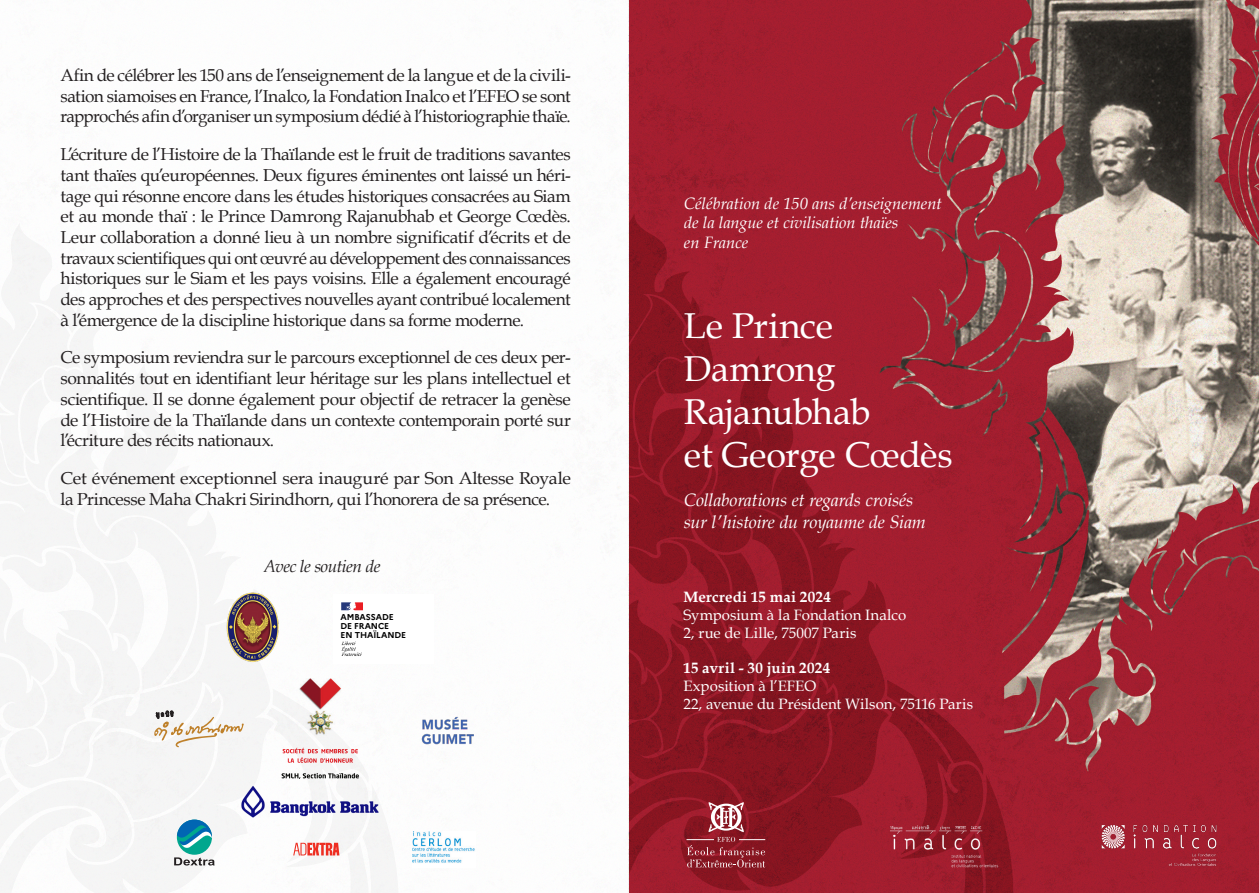
<style>
.page{position:relative;width:1259px;height:893px;background:#fff}
.page>*{position:absolute;margin:0;border:0;box-sizing:border-box;transform-origin:0 0}
.t1{font:36px/43.2px "Book Antiqua";letter-spacing:-.01em;color:#fff}
.t2{font:italic 18px/21.6px "Book Antiqua";letter-spacing:-.01em;color:#fff}
.t3{font:17.25px/20.7px "Book Antiqua";letter-spacing:-.025em;color:#231f20;text-align:justify}
.t4{font:italic 17.25px "Book Antiqua";letter-spacing:-.03em;color:#231f20}
.t5{font:italic 16.5px/19.8px "Book Antiqua";color:#fff}
.t6{font:15px/18px "Book Antiqua";color:#fff}
.t7{font:700 15px "Book Antiqua";letter-spacing:.02em;color:#fff}
.t8{font:700 8.55px/8.7px "Marianne";letter-spacing:-.01em;color:#000001}
</style>
<div class="page">
<img style="left:412px;top:0;width:847px;height:893px">
<svg style="left:629px;top:214px;width:387px;height:679px;background:#961c2a"></svg>
<img style="left:890px;top:824px;width:108px;height:43px">
<img style="left:1094px;top:818px;width:131px;height:49px">
<img style="left:418px;top:713px;width:60px;height:34px">
<div style="left:333px;top:594px;width:100px;height:70px;background:#fff"></div>
<svg style="left:0;top:225px;width:398px;height:668px"></svg>
<img style="left:413px;top:831px;width:62px;height:36px">
<p class="t3" style="left:61px;top:64px;width:512px">Afin de célébrer les 150 ans de l’enseignement de la langue et de la civili&shy;sation siamoises en France, l’Inalco, la Fondation Inalco et l’EFEO se sont rapprochés afin d’organiser un symposium dédié à l’historiographie thaïe.</p>
<p class="t3" style="left:61px;top:144px;width:512px">L’écriture de l’Histoire de la Thaïlande est le fruit de traditions savantes tant thaïes qu’européennes. Deux figures éminentes ont laissé un héri&shy;tage qui résonne encore dans les études historiques consacrées au Siam et au monde thaï : le Prince Damrong Rajanubhab et George Cœdès.<br>Leur collaboration a donné lieu à un nombre significatif d’écrits et de travaux scientifiques qui ont œuvré au développement des connaissances historiques sur le Siam et les pays voisins. Elle a également encouragé des approches et des perspectives nouvelles ayant contribué localement à l’émergence de la discipline historique dans sa forme moderne.</p>
<p class="t3" style="left:61px;top:347px;width:512px">Ce symposium reviendra sur le parcours exceptionnel de ces deux per&shy;sonnalités tout en identifiant leur héritage sur les plans intellectuel et scientifique. Il se donne également pour objectif de retracer la genèse de l’Histoire de la Thaïlande dans un contexte contemporain porté sur l’écriture des récits nationaux.</p>
<p class="t3" style="left:61px;top:467px;width:512px">Cet événement exceptionnel sera inauguré par Son Altesse Royale la Princesse Maha Chakri Sirindhorn, qui l’honorera de sa présence.</p>
<p class="t4" style="left:264px;top:554px;width:118px">Avec le soutien de</p>
<p class="t8" style="left:340px;top:613px;width:67px">AMBASSADE<br>DE FRANCE<br>EN THAÏLANDE</p>
<p class="t5" style="left:684px;top:193px;width:259px">Célébration de 150 ans d’enseignement de la langue et civilisation thaïes<br>en France</p>
<h1 class="t1" style="left:684px;top:303px;width:270px">Le Prince<br>Damrong<br>Rajanubhab<br>et George Cœdès</h1>
<p class="t2" style="left:684px;top:489px;width:244px">Collaborations et regards croisés sur l’histoire du royaume de Siam</p>
<p class="t7" style="left:683px;top:587px;width:149px">Mercredi 15 mai 2024</p>
<p class="t6" style="left:683px;top:605px;width:224px">Symposium à la Fondation Inalco<br>2, rue de Lille, 75007 Paris</p>
<p class="t7" style="left:683px;top:658px;width:148px">15 avril - 30 juin 2024</p>
<p class="t6" style="left:683px;top:676px;width:291px">Exposition à l’EFEO<br>22, avenue du Président Wilson, 75116 Paris</p>
</div>
